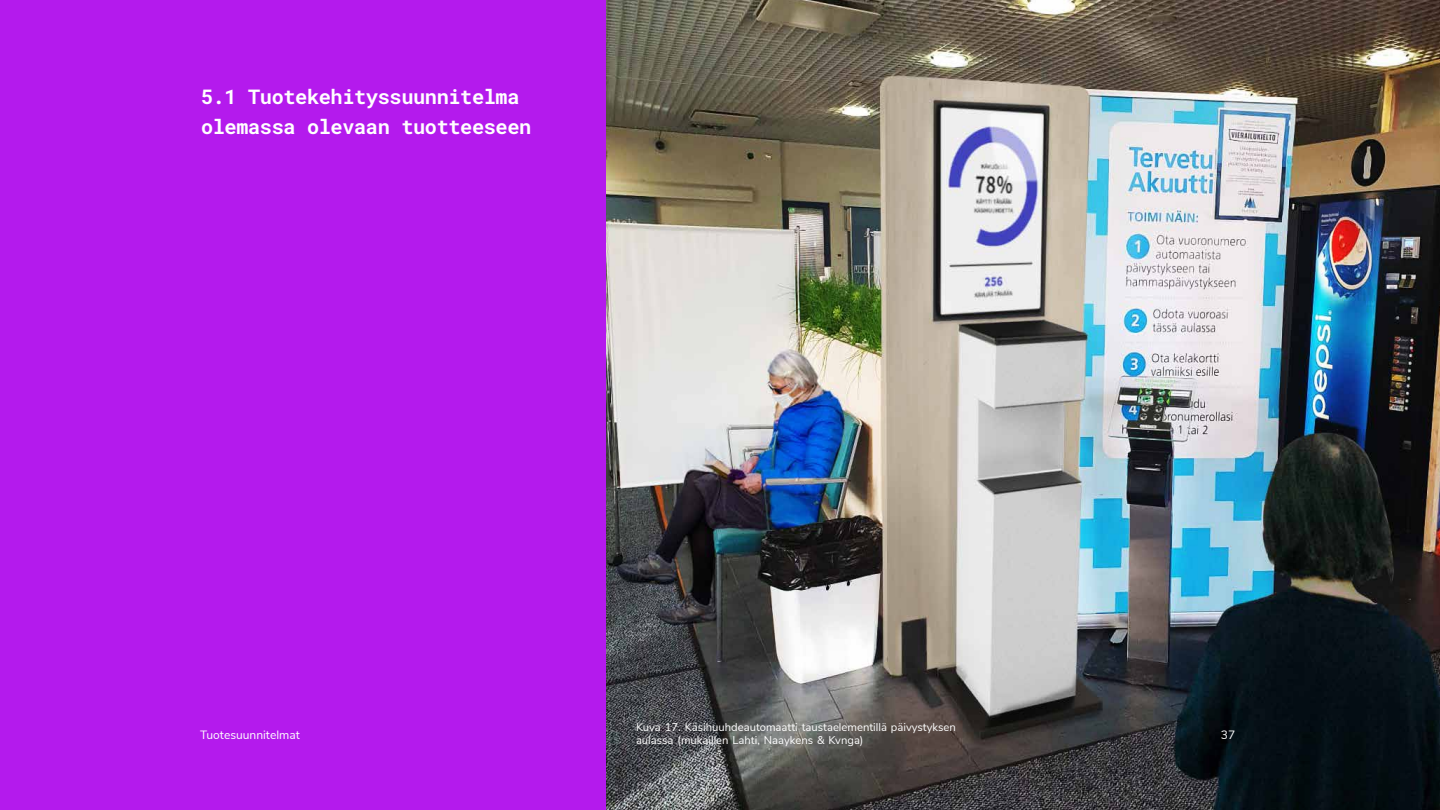
<style>
.page{position:relative;width:1440px;height:810px;background:#fff}
.page>*{position:absolute;margin:0;border:0;box-sizing:border-box;transform-origin:0 0}
.t1{font:20.25px/30px "Roboto Mono";letter-spacing:-.02em;color:#fff}
.t2{font:12px "Nunito Sans";color:#fff}
.t3{font:11.25px/12.8px "Nunito Sans";color:#fff}
</style>
<div class="page">
<img style="left:605px;top:0;width:835px;height:810px">
<div style="left:0;top:0;width:605px;height:810px;background:#b41aed"></div>
<h1 class="t1" style="left:201px;top:82px;width:332px">5.1 Tuotekehityssuunnitelma olemassa olevaan tuotteeseen</h1>
<p class="t3" style="left:636px;top:720px;width:321px">Kuva 17. Käsihuuhdeautomaatti taustaelementillä päivystyksen aulassa (mukaillen Lahti, Naaykens &amp; Kvnga)</p>
<p class="t2" style="left:200px;top:726px;width:101px">Tuotesuunnitelmat</p>
<p class="t2" style="left:1221px;top:726px;width:16px">37</p>
</div>
